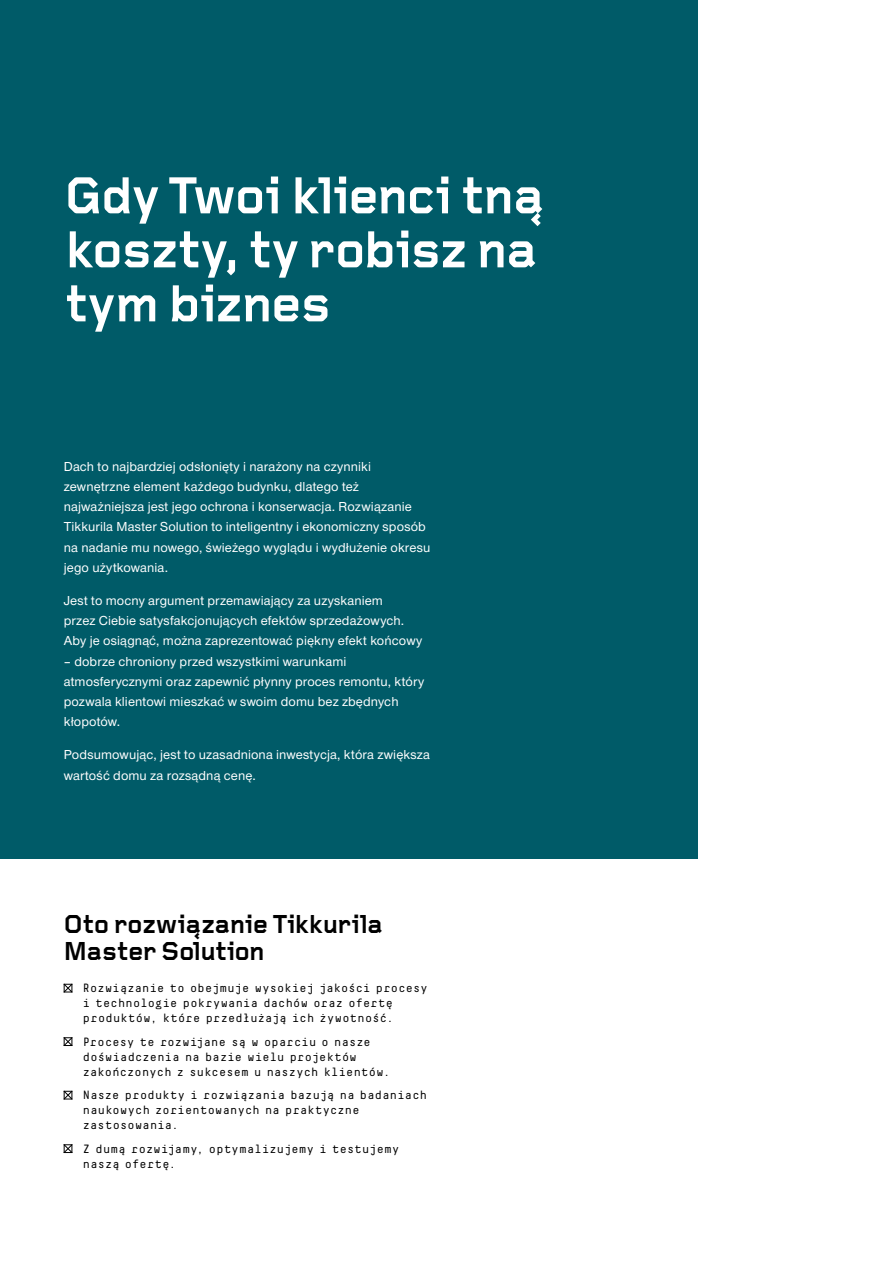
<style>
.page{position:relative;width:893px;height:1263px;background:#fff}
.page>*{position:absolute;margin:0;border:0;box-sizing:border-box;transform-origin:0 0}
.t1{font:700 54px/54px "Foundry Gridnik";color:#fff}
.t2{font:700 27px/27px "Foundry Gridnik";letter-spacing:.01em;color:#000}
.t3{font:500 13.5px/20.2px "Nimbus San Nov";letter-spacing:.01em;color:#fff}
.t4{font:12px/15px "Decima Mono Pro";letter-spacing:.025em;color:#000}
</style>
<div class="page">
<div style="left:0;top:0;width:697px;height:858px;background:#005b68"></div>
<svg style="left:66px;top:986px;width:4px;height:4px"></svg>
<div style="left:64px;top:984px;width:8px;height:8px;border:1px solid #000"></div>
<svg style="left:66px;top:1039px;width:4px;height:5px"></svg>
<div style="left:64px;top:1037px;width:8px;height:9px;border:1px solid #000"></div>
<svg style="left:66px;top:1093px;width:4px;height:4px"></svg>
<div style="left:64px;top:1091px;width:8px;height:8px;border:1px solid #000"></div>
<svg style="left:66px;top:1146px;width:4px;height:5px"></svg>
<div style="left:64px;top:1144px;width:8px;height:9px;border:1px solid #000"></div>
<h1 class="t1" style="left:65px;top:170px;width:480px">Gdy Twoi klienci tną koszty, ty robisz na tym biznes</h1>
<p class="t3" style="left:64px;top:456px;width:368px">Dach to najbardziej odsłonięty i narażony na czynniki zewnętrzne element każdego budynku, dlatego też najważniejsza jest jego ochrona i konserwacja. Rozwiązanie Tikkurila Master Solution to inteligentny i ekonomiczny sposób na nadanie mu nowego, świeżego wyglądu i wydłużenie okresu jego użytkowania.</p>
<p class="t3" style="left:64px;top:590px;width:360px">Jest to mocny argument przemawiający za uzyskaniem<br>przez Ciebie satysfakcjonujących efektów sprzedażowych.<br>Aby je osiągnąć, można zaprezentować piękny efekt końcowy</p>
<p class="t3" style="left:64px;top:651px;width:362px">– dobrze chroniony przed wszystkimi warunkami atmosferycznymi oraz zapewnić płynny proces remontu, który pozwala klientowi mieszkać w swoim domu bez zbędnych kłopotów.</p>
<p class="t3" style="left:64px;top:745px;width:368px">Podsumowując, jest to uzasadniona inwestycja, która zwiększa wartość domu za rozsądną cenę.</p>
<h2 class="t2" style="left:64px;top:912px;width:320px">Oto rozwiązanie Tikkurila<br>Master Solution</h2>
<p class="t4" style="left:83px;top:981px;width:346px">Rozwiązanie to obejmuje wysokiej jakości procesy i technologie pokrywania dachów oraz ofertę produktów, które przedłużają ich żywotność.</p>
<p class="t4" style="left:83px;top:1034px;width:309px">Procesy te rozwijane są w oparciu o nasze doświadczenia na bazie wielu projektów zakończonych z sukcesem u naszych klientów.</p>
<p class="t4" style="left:83px;top:1088px;width:346px">Nasze produkty i rozwiązania bazują na badaniach naukowych zorientowanych na praktyczne zastosowania.</p>
<p class="t4" style="left:83px;top:1141px;width:318px">Z dumą rozwijamy, optymalizujemy i testujemy naszą ofertę.</p>
</div>
